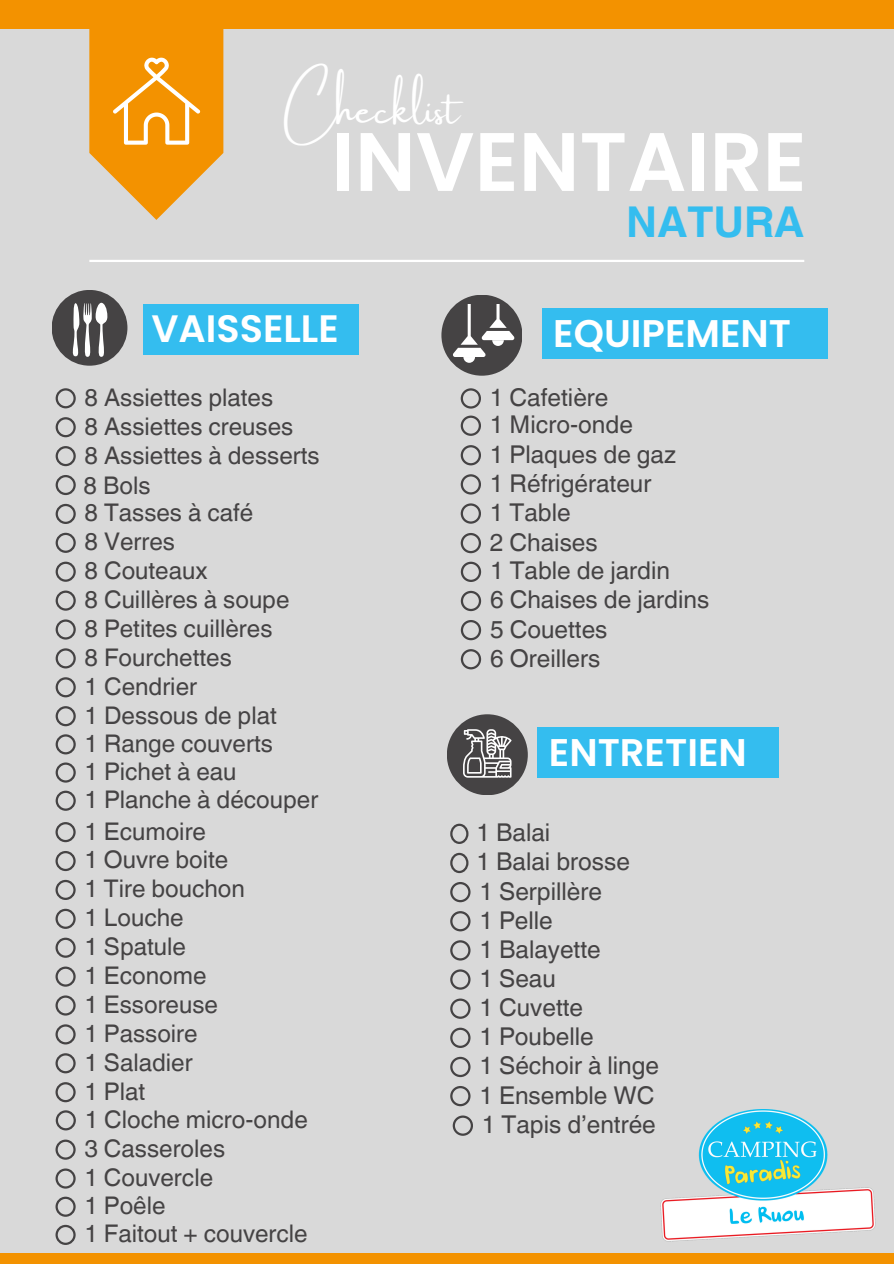
<style>
.page{position:relative;width:894px;height:1264px;background:#fff}
.page>*{position:absolute;margin:0;border:0;box-sizing:border-box;transform-origin:0 0}
.t1{font:600 82.65px "Poppins";color:#fff}
.t2{font:700 42.45px "Helvetica World";color:#34bdef}
.t3{font:40.05px "Amsterdam One";color:#fff}
.t4{font:600 38.55px "Poppins";color:#fff}
.t5{font:600 38.1px "Poppins";color:#fff}
.t6{font:24.45px "Helvetica World";color:#454344}
.t7{font:24.3px "Helvetica World";color:#454344}
</style>
<div class="page">
<div style="left:0;top:0;width:893px;height:1263px;background:#d9d9d9"></div>
<div style="left:0;top:0;width:893px;height:28px;background:#f39200"></div>
<div style="left:0;top:1252px;width:893px;height:11px;background:#f39200"></div>
<svg style="left:89px;top:28px;width:134px;height:192px"></svg>
<div style="left:441px;top:295px;width:81px;height:81px;background:#454344;border-radius:50%"></div>
<svg style="left:452px;top:304px;width:62px;height:58px"></svg>
<div style="left:144px;top:304px;width:214px;height:51px;background:#34bdef"></div>
<svg style="left:56px;top:388px;width:20px;height:20px"></svg>
<svg style="left:56px;top:561px;width:20px;height:21px"></svg>
<svg style="left:56px;top:417px;width:20px;height:20px"></svg>
<svg style="left:56px;top:590px;width:20px;height:20px"></svg>
<svg style="left:56px;top:446px;width:20px;height:20px"></svg>
<svg style="left:56px;top:619px;width:20px;height:20px"></svg>
<svg style="left:56px;top:475px;width:20px;height:20px"></svg>
<svg style="left:56px;top:648px;width:20px;height:20px"></svg>
<svg style="left:56px;top:504px;width:20px;height:20px"></svg>
<svg style="left:56px;top:677px;width:20px;height:20px"></svg>
<svg style="left:56px;top:706px;width:20px;height:20px"></svg>
<svg style="left:56px;top:734px;width:20px;height:20px"></svg>
<svg style="left:56px;top:762px;width:20px;height:20px"></svg>
<svg style="left:56px;top:790px;width:20px;height:20px"></svg>
<svg style="left:56px;top:532px;width:20px;height:21px"></svg>
<svg style="left:450px;top:823px;width:18px;height:21px"></svg>
<svg style="left:450px;top:998px;width:20px;height:20px"></svg>
<svg style="left:450px;top:852px;width:18px;height:21px"></svg>
<svg style="left:450px;top:1027px;width:20px;height:20px"></svg>
<svg style="left:450px;top:882px;width:20px;height:20px"></svg>
<svg style="left:450px;top:1056px;width:20px;height:21px"></svg>
<svg style="left:450px;top:911px;width:20px;height:20px"></svg>
<svg style="left:450px;top:1086px;width:20px;height:20px"></svg>
<svg style="left:450px;top:940px;width:20px;height:20px"></svg>
<svg style="left:450px;top:969px;width:20px;height:20px"></svg>
<div style="left:446px;top:714px;width:81px;height:81px;background:#454344;border-radius:50%"></div>
<svg style="left:55px;top:822px;width:21px;height:20px"></svg>
<svg style="left:55px;top:995px;width:21px;height:20px"></svg>
<svg style="left:55px;top:851px;width:21px;height:20px"></svg>
<svg style="left:55px;top:1024px;width:21px;height:20px"></svg>
<svg style="left:55px;top:879px;width:21px;height:21px"></svg>
<svg style="left:55px;top:1053px;width:21px;height:20px"></svg>
<svg style="left:55px;top:908px;width:21px;height:20px"></svg>
<svg style="left:55px;top:1082px;width:21px;height:20px"></svg>
<svg style="left:55px;top:937px;width:21px;height:20px"></svg>
<svg style="left:55px;top:1139px;width:21px;height:20px"></svg>
<svg style="left:55px;top:1168px;width:21px;height:20px"></svg>
<svg style="left:55px;top:1196px;width:21px;height:20px"></svg>
<svg style="left:55px;top:1224px;width:21px;height:20px"></svg>
<svg style="left:55px;top:966px;width:21px;height:20px"></svg>
<hr style="left:89px;top:260px;width:715px;height:2px;background:#fff">
<div style="left:541px;top:308px;width:285px;height:51px;background:#34bdef"></div>
<svg style="left:460px;top:388px;width:21px;height:20px"></svg>
<svg style="left:460px;top:620px;width:21px;height:20px"></svg>
<svg style="left:460px;top:445px;width:21px;height:20px"></svg>
<svg style="left:460px;top:649px;width:21px;height:20px"></svg>
<svg style="left:460px;top:474px;width:21px;height:20px"></svg>
<svg style="left:460px;top:503px;width:21px;height:20px"></svg>
<svg style="left:460px;top:561px;width:21px;height:21px"></svg>
<svg style="left:460px;top:591px;width:21px;height:20px"></svg>
<div style="left:537px;top:727px;width:241px;height:50px;background:#34bdef"></div>
<div style="left:52px;top:290px;width:75px;height:76px;background:#454344;border-radius:50%"></div>
<svg style="left:72px;top:303px;width:35px;height:54px"></svg>
<svg style="left:463px;top:729px;width:48px;height:48px"></svg>
<svg style="left:56px;top:1110px;width:20px;height:20px"></svg>
<svg style="left:460px;top:415px;width:21px;height:21px"></svg>
<svg style="left:460px;top:533px;width:21px;height:20px"></svg>
<svg style="left:452px;top:1115px;width:21px;height:20px"></svg>
<img style="left:660px;top:1109px;width:216px;height:133px">
<p class="t3" style="left:283px;top:88px;width:178px">Checklist</p>
<p class="t1" style="left:332px;top:104px;width:476px">INVENTAIRE</p>
<p class="t2" style="left:626px;top:187px;width:179px">NATURA</p>
<p class="t5" style="left:151px;top:302px;width:189px">VAISSELLE</p>
<h3 class="t7" style="left:85px;top:383px;width:190px">8 Assiettes plates</h3>
<p class="t4" style="left:553px;top:307px;width:239px">EQUIPEMENT</p>
<p class="t6" style="left:490px;top:383px;width:120px">1 Cafetière</p>
<p class="t7" style="left:85px;top:412px;width:210px">8 Assiettes creuses</p>
<p class="t6" style="left:490px;top:410px;width:144px">1 Micro-onde</p>
<h4 class="t7" style="left:85px;top:440px;width:236px">8 Assiettes à desserts</h4>
<p class="t6" style="left:490px;top:440px;width:188px">1 Plaques de gaz</p>
<h2 class="t7" style="left:84px;top:470px;width:68px">8 Bols</h2>
<p class="t7" style="left:85px;top:498px;width:170px">8 Tasses à café</p>
<p class="t6" style="left:490px;top:469px;width:163px">1 Réfrigérateur</p>
<h2 class="t6" style="left:490px;top:498px;width:82px">1 Table</h2>
<p class="t7" style="left:85px;top:527px;width:92px">8 Verres</p>
<p class="t6" style="left:490px;top:527px;width:109px">2 Chaises</p>
<h1 class="t7" style="left:85px;top:556px;width:124px">8 Couteaux</h1>
<p class="t7" style="left:85px;top:585px;width:206px">8 Cuillères à soupe</p>
<p class="t6" style="left:490px;top:556px;width:181px">1 Table de jardin</p>
<p class="t6" style="left:490px;top:585px;width:221px">6 Chaises de jardins</p>
<p class="t7" style="left:85px;top:614px;width:189px">8 Petites cuillères</p>
<p class="t6" style="left:490px;top:614px;width:119px">5 Couettes</p>
<p class="t7" style="left:85px;top:643px;width:149px">8 Fourchettes</p>
<p class="t6" style="left:490px;top:643px;width:112px">6 Oreillers</p>
<p class="t7" style="left:85px;top:672px;width:114px">1 Cendrier</p>
<p class="t7" style="left:85px;top:700px;width:193px">1 Dessous de plat</p>
<p class="t7" style="left:85px;top:729px;width:190px">1 Range couverts</p>
<p class="t7" style="left:85px;top:757px;width:153px">1 Pichet à eau</p>
<p class="t7" style="left:85px;top:785px;width:235px">1 Planche à découper</p>
<p class="t4" style="left:548px;top:725px;width:199px">ENTRETIEN</p>
<p class="t7" style="left:84px;top:816px;width:123px">1 Ecumoire</p>
<p class="t6" style="left:476px;top:818px;width:75px">1 Balai</p>
<p class="t7" style="left:84px;top:845px;width:145px">1 Ouvre boite</p>
<p class="t6" style="left:476px;top:847px;width:155px">1 Balai brosse</p>
<p class="t7" style="left:84px;top:874px;width:162px">1 Tire bouchon</p>
<p class="t6" style="left:479px;top:876px;width:124px">1 Serpillère</p>
<p class="t7" style="left:84px;top:903px;width:101px">1 Louche</p>
<p class="t6" style="left:479px;top:905px;width:75px">1 Pelle</p>
<p class="t7" style="left:84px;top:932px;width:103px">1 Spatule</p>
<p class="t7" style="left:84px;top:961px;width:123px">1 Econome</p>
<p class="t6" style="left:479px;top:934px;width:123px">1 Balayette</p>
<p class="t6" style="left:479px;top:964px;width:78px">1 Seau</p>
<p class="t7" style="left:84px;top:990px;width:135px">1 Essoreuse</p>
<p class="t6" style="left:479px;top:993px;width:105px">1 Cuvette</p>
<p class="t7" style="left:84px;top:1018px;width:115px">1 Passoire</p>
<p class="t6" style="left:479px;top:1022px;width:116px">1 Poubelle</p>
<p class="t7" style="left:84px;top:1047px;width:110px">1 Saladier</p>
<p class="t6" style="left:479px;top:1051px;width:181px">1 Séchoir à linge</p>
<p class="t7" style="left:84px;top:1076px;width:62px">1 Plat</p>
<p class="t6" style="left:479px;top:1080px;width:177px">1 Ensemble WC</p>
<p class="t7" style="left:85px;top:1104px;width:224px">1 Cloche micro-onde</p>
<p class="t7" style="left:84px;top:1134px;width:142px">3 Casseroles</p>
<p class="t7" style="left:84px;top:1163px;width:130px">1 Couvercle</p>
<p class="t7" style="left:84px;top:1191px;width:82px">1 Poêle</p>
<p class="t7" style="left:84px;top:1219px;width:225px">1 Faitout + couvercle</p>
<p class="t6" style="left:482px;top:1110px;width:175px">1 Tapis d’entrée</p>
</div>
